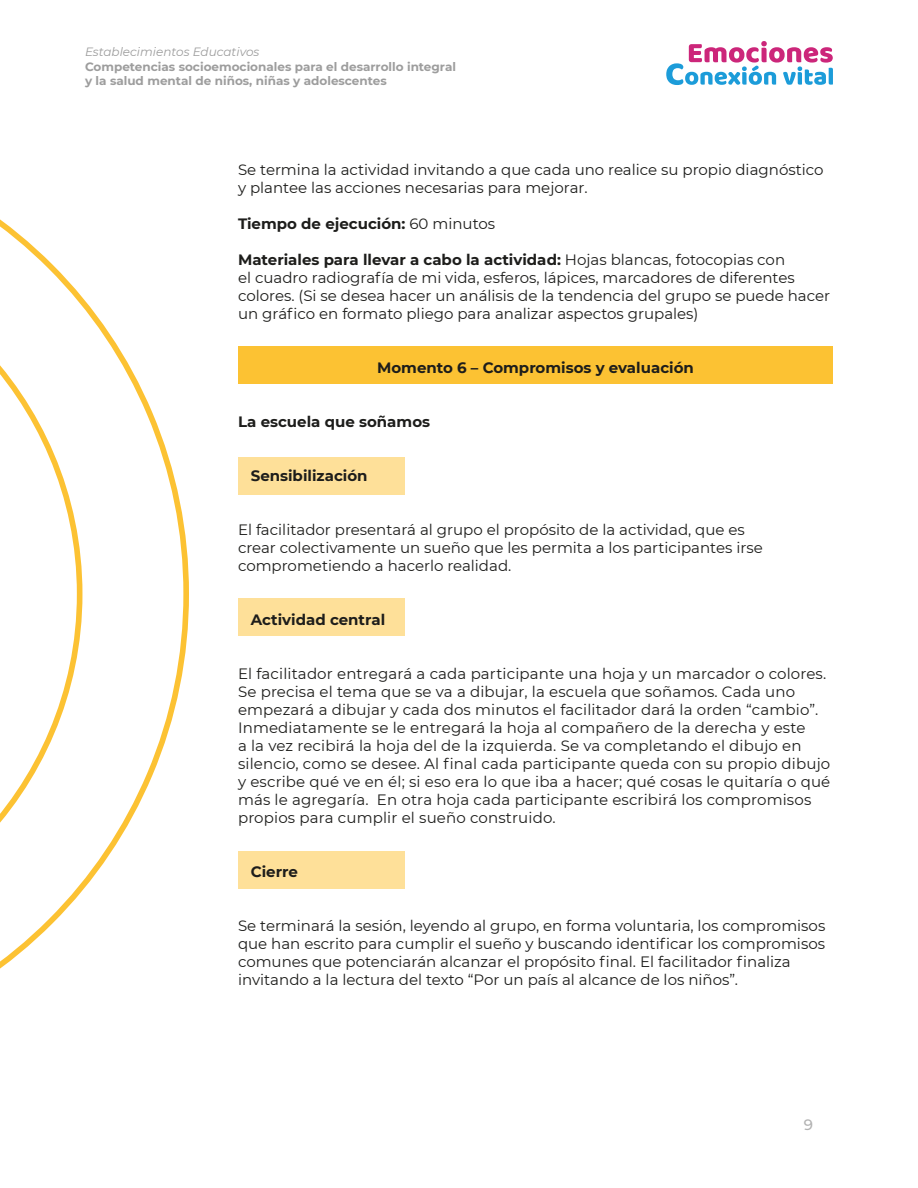
<style>
.page{position:relative;width:918px;height:1188px;background:#fff}
.page>*{position:absolute;margin:0;border:0;box-sizing:border-box;transform-origin:0 0}
.Cuerpo{font:15px/18px "Montserrat";color:#1d1d1b}
.Cuerpo-2{font:700 15px "Montserrat";color:#1d1d1b}
.Subtitulo{font:700 15px "Montserrat";color:#1d1d1b}
.t1{font:500 15px "Montserrat";color:#b2b2b2}
.t2{font:700 12px/14.4px "Montserrat";color:#9d9d9d}
.t3{font:italic 12px "Montserrat";color:#9d9d9d}
.s1{font-weight:400}
.s2{font-weight:700}
</style>
<div class="page">
<svg style="left:666px;top:41px;width:167px;height:44px"></svg>
<svg style="left:0;top:219px;width:189px;height:750px"></svg>
<div style="left:238px;top:457px;width:167px;height:38px;background:#fee099"></div>
<div style="left:238px;top:598px;width:167px;height:38px;background:#fee099"></div>
<div style="left:238px;top:851px;width:167px;height:38px;background:#fee099"></div>
<div style="left:238px;top:346px;width:595px;height:38px;background:#fcc233"></div>
<p class="t3" style="left:85px;top:44px;width:176px">Establecimientos Educativos</p>
<p class="t2" style="left:85px;top:59px;width:373px">Competencias socioemocionales para el desarrollo integral y la salud mental de niños, niñas y adolescentes</p>
<p class="Cuerpo" style="left:238px;top:160px;width:587px">Se termina la actividad invitando a que cada uno realice su propio diagnóstico y plantee las acciones necesarias para mejorar.</p>
<p class="Cuerpo-2" style="left:238px;top:213px;width:259px">Tiempo de ejecución: <span class="s1">60 minutos</span></p>
<p class="Cuerpo" style="left:238px;top:250px;width:594px"><span class="s2">Materiales para llevar a cabo la actividad:</span> Hojas blancas, fotocopias con<br>el cuadro radiografía de mi vida, esferos, lápices, marcadores de diferentes colores. (Si se desea hacer un análisis de la tendencia del grupo se puede hacer un gráfico en formato pliego para analizar aspectos grupales)</p>
<h2 class="Subtitulo" style="left:377px;top:357px;width:318px">Momento 6 – Compromisos y evaluación</h2>
<p class="Cuerpo-2" style="left:238px;top:411px;width:194px">La escuela que soñamos</p>
<p class="Cuerpo-2" style="left:251px;top:465px;width:118px">Sensibilización</p>
<p class="Cuerpo" style="left:238px;top:520px;width:526px">El facilitador presentará al grupo el propósito de la actividad, que es crear colectivamente un sueño que les permita a los participantes irse comprometiendo a hacerlo realidad.</p>
<p class="Cuerpo-2" style="left:251px;top:609px;width:136px">Actividad central</p>
<p class="Cuerpo" style="left:238px;top:664px;width:594px">El facilitador entregará a cada participante una hoja y un marcador o colores.<br>Se precisa el tema que se va a dibujar, la escuela que soñamos. Cada uno empezará a dibujar y cada dos minutos el facilitador dará la orden “cambio”.<br>Inmediatamente se le entregará la hoja al compañero de la derecha y este<br>a la vez recibirá la hoja del de la izquierda. Se va completando el dibujo en silencio, como se desee. Al final cada participante queda con su propio dibujo y escribe qué ve en él; si eso era lo que iba a hacer; qué cosas le quitaría o qué más le agregaría. En otra hoja cada participante escribirá los compromisos propios para cumplir el sueño construido.</p>
<p class="Cuerpo-2" style="left:251px;top:861px;width:49px">Cierre</p>
<p class="Cuerpo" style="left:238px;top:916px;width:589px">Se terminará la sesión, leyendo al grupo, en forma voluntaria, los compromisos que han escrito para cumplir el sueño y buscando identificar los compromisos comunes que potenciarán alcanzar el propósito final. El facilitador finaliza invitando a la lectura del texto “Por un país al alcance de los niños”.</p>
<p class="t1" style="left:804px;top:1114px;width:11px">9</p>
</div>
